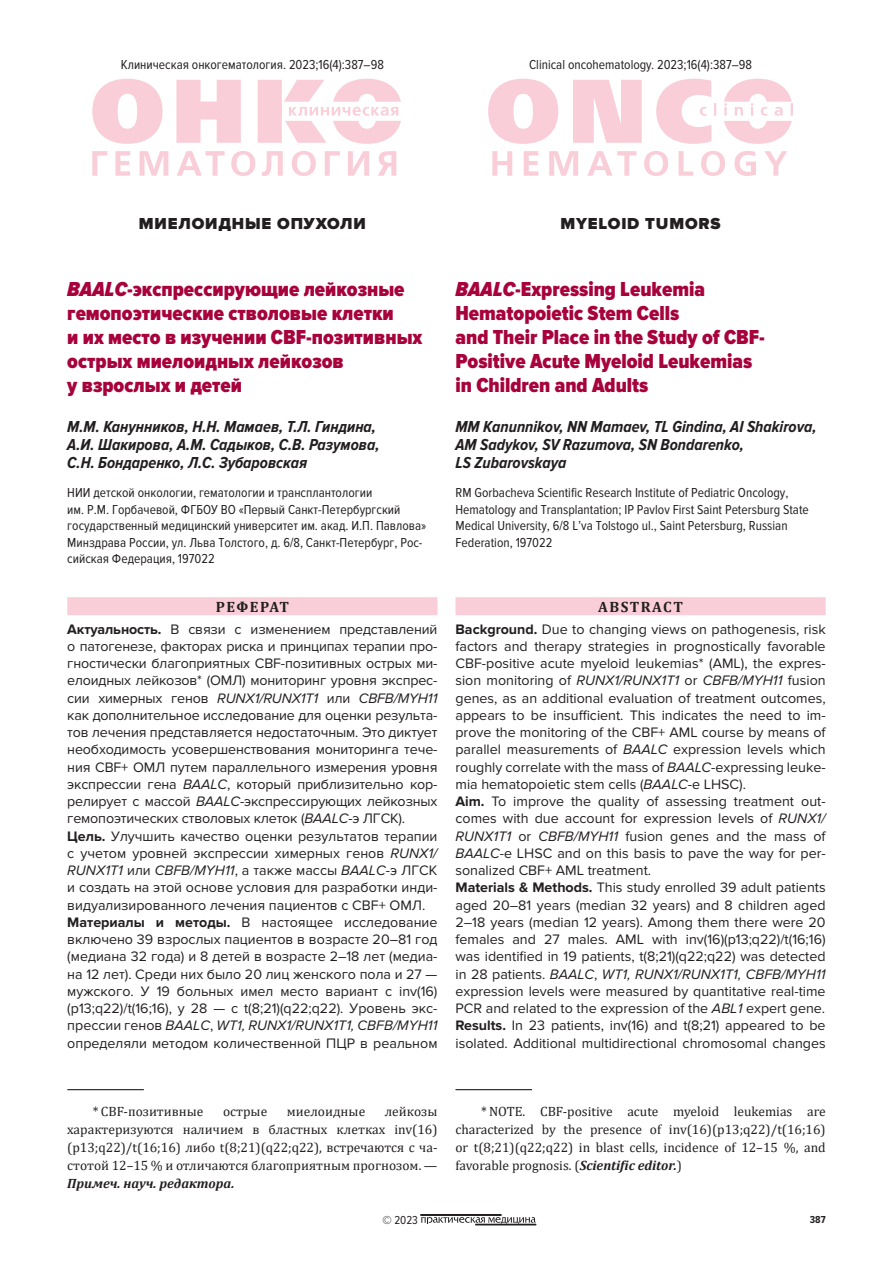
<style>
.page{position:relative;width:893px;height:1263px;background:#fff}
.page>*{position:absolute;margin:0;border:0;box-sizing:border-box;transform-origin:0 0}
.t1{font:900 21px/24px "Proxima Nova Cond";color:#a7023c}
.t2{font:italic 700 16.5px/18px "Proxima Nova Cond";color:#231f20}
.t3{font:900 16.5px "Proxima Nova";letter-spacing:.05em;color:#231f20}
.t4{font:700 15px "Cambria";letter-spacing:.1em;color:#231f20}
.t5{font:14.25px/17.2px "Proxima Nova";color:#231f20}
.t6{font:13.5px/16.5px "Proxima Nova Cond";color:#231f20}
.t7{font:13.5px/18px "Cambria";color:#231f20;text-align:justify}
.t8{font:italic 700 13.5px "Cambria";color:#231f20}
.t9{font:12px "Proxima Nova Cond";color:#231f20}
.t10{font:700 10.5px "Proxima Nova Cond";color:#231f20}
.s1{font-style:italic}
.s2{font-weight:700}
.s3{font-weight:700;font-style:italic}
</style>
<div class="page">
<svg style="left:421px;top:1217px;width:115px;height:7px"></svg>
<div style="left:420px;top:1214px;width:81px;height:1px;border:1px solid #231f20"></div>
<div style="left:475px;top:1224px;width:61px;height:1px;border:1px solid #231f20"></div>
<svg style="left:492px;top:151px;width:295px;height:25px"></svg>
<svg style="left:488px;top:79px;width:305px;height:65px"></svg>
<svg style="left:92px;top:79px;width:309px;height:65px"></svg>
<svg style="left:92px;top:151px;width:304px;height:25px"></svg>
<div style="left:67px;top:597px;width:370px;height:18px;background:#f9ced8"></div>
<div style="left:455px;top:597px;width:371px;height:18px;background:#f9ced8"></div>
<hr style="left:67px;top:1089px;width:77px;height:1px;background:#231f20">
<hr style="left:455px;top:1089px;width:77px;height:1px;background:#231f20">
<p class="t6" style="left:121px;top:58px;width:265px">Клиническая онкогематология. 2023;16(4):387–98</p>
<p class="t6" style="left:529px;top:58px;width:224px">Clinical oncohematology. 2023;16(4):387–98</p>
<p class="t3" style="left:139px;top:218px;width:228px">МИЕЛОИДНЫЕ ОПУХОЛИ</p>
<p class="t3" style="left:560px;top:218px;width:162px">MYELOID TUMORS</p>
<h1 class="t1" style="left:67px;top:278px;width:357px"><span class="s1">BAALC</span>-экспрессирующие лейкозные гемопоэтические стволовые клетки<br>и их место в изучении CBF-позитивных острых миелоидных лейкозов<br>у взрослых и детей</h1>
<p class="t2" style="left:67px;top:419px;width:314px">М.М. Канунников, Н.Н. Мамаев, Т.Л. Гиндина,<br>А.И. Шакирова, А.М. Садыков, С.В. Разумова,<br>С.Н. Бондаренко, Л.С. Зубаровская</p>
<p class="t6" style="left:67px;top:486px;width:360px">НИИ детской онкологии, гематологии и трансплантологии<br>им. Р.М. Горбачевой, ФГБОУ ВО «Первый Санкт-Петербургский государственный медицинский университет им. акад. И.П. Павлова» Минздрава России, ул. Льва Толстого, д. 6/8, Санкт-Петербург, Рос&shy;сийская Федерация, 197022</p>
<p class="t4" style="left:216px;top:598px;width:75px">РЕФЕРАТ</p>
<p class="t5" style="left:67px;top:621px;width:372px"><span class="s2">Актуальность.</span> В связи с изменением представлений о патогенезе, факторах риска и принципах терапии про&shy;гностически благоприятных CBF-позитивных острых ми&shy;елоидных лейкозов* (ОМЛ) мониторинг уровня экспрес&shy;сии химерных генов <span class="s1">RUNX1/RUNX1T1</span> или <span class="s1">CBFB/MYH11 </span>как дополнительное исследование для оценки результа&shy;тов лечения представляется недостаточным. Это диктует необходимость усовершенствования мониторинга тече&shy;ния CBF+ ОМЛ путем параллельного измерения уровня экспрессии гена <span class="s1">BAALC</span>, который приблизительно кор&shy;релирует с массой <span class="s1">BAALC</span>-экспрессирующих лейкозных гемопоэтических стволовых клеток (<span class="s1">BAALC</span>-э ЛГСК).<br><span class="s2">Цель.</span> Улучшить качество оценки результатов терапии с учетом уровней экспрессии химерных генов <span class="s1">RUNX1/ RUNX1T1</span> или <span class="s1">CBFB/MYH11</span>, а также массы <span class="s1">BAALC</span>-э ЛГСК и создать на этой основе условия для разработки инди&shy;видуализированного лечения пациентов с CBF+ ОМЛ.<br><span class="s2">Материалы и методы.</span> В настоящее исследование включено 39 взрослых пациентов в возрасте 20–81 год (медиана 32 года) и 8 детей в возрасте 2–18 лет (медиа&shy;на 12 лет). Среди них было 20 лиц женского пола и 27 — мужского. У 19 больных имел место вариант с inv(16) (p13;q22)/t(16;16), у 28 — с t(8;21)(q22;q22). Уровень экс&shy;прессии генов <span class="s1">BAALC</span>, <span class="s1">WT1, RUNX1/RUNX1T1, CBFB/MYH11 </span>определяли методом количественной ПЦР в реальном</p>
<h1 class="t1" style="left:455px;top:278px;width:311px"><span class="s1">BAALC</span>-Expressing Leukemia<br>Hematopoietic Stem Cells<br>and Their Place in the Study of CBF-<br>Positive Acute Myeloid Leukemias in Children and Adults</h1>
<p class="t2" style="left:455px;top:419px;width:363px">MM Kanunnikov, NN Mamaev, TL Gindina, AI Shakirova,<br>AM Sadykov, SV Razumova, SN Bondarenko,<br>LS Zubarovskaya</p>
<p class="t6" style="left:455px;top:486px;width:355px">RM Gorbacheva Scientific Research Institute of Pediatric Oncology, Hematology and Transplantation; IP Pavlov First Saint Petersburg State Medical University, 6/8 L’va Tolstogo ul., Saint Petersburg, Russian Federation, 197022</p>
<p class="t4" style="left:598px;top:598px;width:86px">ABSTRACT</p>
<p class="t5" style="left:455px;top:621px;width:372px"><span class="s2">Background.</span> Due to changing views on pathogenesis, risk factors and therapy strategies in prognostically favorable CBF-positive acute myeloid leukemias* (AML), the expres&shy;sion monitoring of <span class="s1">RUNX1/RUNX1T1</span> or <span class="s1">CBFB/MYH11</span> fusion genes, as an additional evaluation of treatment outcomes, appears to be insufficient. This indicates the need to im&shy;prove the monitoring of the CBF+ AML course by means of parallel measurements of <span class="s1">BAALC</span> ex pression levels which roughly correlate with the mass of <span class="s1">BAALC</span>-expressing leuke&shy;mia hematopoietic stem cells (<span class="s1">BAALC</span>-e LHSC).<br><span class="s2">Aim.</span> To improve the quality of assessing treatment out&shy;comes with due account for expression levels of <span class="s1">RUNX1/ RUNX1T1</span> or <span class="s1">CBFB/MYH11</span> fusion genes and the mass of <span class="s1">BAALC</span>-e LHSC and on this basis to pave the way for per&shy;sonalized CBF+ AML treatment.<br><span class="s2">Materials &amp; Methods.</span> This study enrolled 39 adult patients aged 20–81 years (median 32 years) and 8 children aged 2–18 years (median 12 years). Among them there were 20 females and 27 males. AML with inv(16)(p13;q22)/t(16;16) was identified in 19 patients, t(8;21)(q22;q22) was detected in 28 patients. <span class="s1">BAALC</span>, <span class="s1">WT1, RUNX1/RUNX1T1, CBFB/MYH11 </span>expression levels were measured by quantitative real-time PCR and related to the expression of the <span class="s1">ABL1</span> expert gene.<br><span class="s2">Results.</span> In 23 patients, inv(16) and t(8;21) appeared to be isolated. Additional multidirectional chromosomal changes</p>
<p class="t7" style="left:93px;top:1102px;width:112px">* CBF-позитивные</p>
<p class="t7" style="left:223px;top:1102px;width:46px">острые</p>
<p class="t7" style="left:287px;top:1102px;width:80px">миелоидные</p>
<p class="t7" style="left:67px;top:1102px;width:372px;text-indent:317px">лейкозы характеризуются наличием в бластных клетках inv(16) (p13;q22)/t(16;16) либо t(8;21)(q22;q22), встречаются с ча&shy;стотой 12–15 % и отличаются благоприятным прогнозом. —</p>
<p class="t8" style="left:67px;top:1175px;width:169px">Примеч. науч. редактора.</p>
<p class="t7" style="left:455px;top:1102px;width:372px;text-indent:26px">* NOTE. CBF-positive acute myeloid leukemias are characterized by the presence of inv(16)(p13;q22)/t(16;16) or t(8;21)(q22;q22) in blast cells, incidence of 12–15 %, and favorable prognosis. (<span class="s3">Scientific editor.</span>)</p>
<p class="t9" style="left:382px;top:1216px;width:37px">© 2023</p>
<p class="t10" style="left:810px;top:1216px;width:17px">387</p>
</div>
